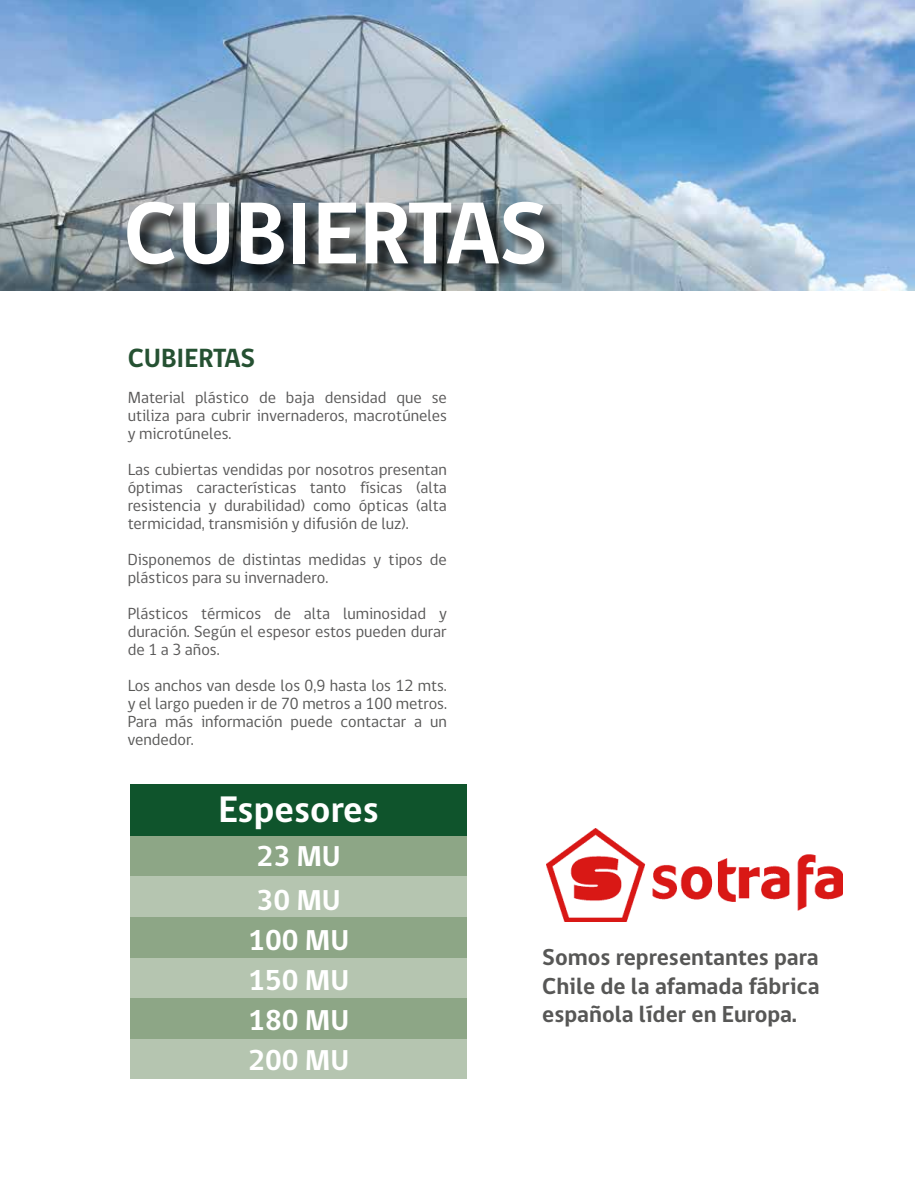
<style>
.page{position:relative;width:915px;height:1191px;background:#fff}
.page>*{position:absolute;margin:0;border:0;box-sizing:border-box;transform-origin:0 0}
.t1{font:700 90px "gob CL";color:#fff}
.t2{font:700 37.8px "gob CL";color:#fff}
.t3{font:700 29.4px/39.9px "gob CL";color:#fff}
.t4{font:700 27px "gob CL";color:#255132}
.t5{font:700 23.55px/28.3px "gob CL";color:#575756;text-align:justify}
.t6{font:16.5px/18px "gob CL";color:#585757;text-align:justify}
.t7{font:16.5px/18px "gob CL";color:#575756;text-align:justify}
</style>
<div class="page">
<img style="left:0;top:0;width:913px;height:291px">
<svg style="left:129px;top:204px;width:433px;height:79px;background:#586166"></svg>
<img style="left:546px;top:828px;width:296px;height:93px">
<div style="left:131px;top:835px;width:335px;height:41px;background:#8da686"></div>
<div style="left:131px;top:916px;width:335px;height:41px;background:#8da686"></div>
<div style="left:131px;top:998px;width:335px;height:40px;background:#8da686"></div>
<div style="left:131px;top:876px;width:335px;height:40px;background:#b5c5b0"></div>
<div style="left:131px;top:957px;width:335px;height:41px;background:#b5c5b0"></div>
<div style="left:131px;top:1038px;width:335px;height:41px;background:#b5c5b0"></div>
<div style="left:131px;top:784px;width:335px;height:51px;background:#0f542c"></div>
<h1 class="t1" style="left:123px;top:172px;width:426px">CUBIERTAS</h1>
<h3 class="t4" style="left:128px;top:339px;width:129px">CUBIERTAS</h3>
<p class="t6" style="left:128px;top:389px;width:320px">Material plástico de baja densidad que se utiliza para cubrir invernaderos, macrotúneles y microtúneles.</p>
<p class="t6" style="left:128px;top:461px;width:320px">Las cubiertas vendidas por nosotros presentan óptimas características tanto físicas (alta resistencia y durabilidad) como ópticas (alta termicidad, transmisión y difusión de luz).</p>
<p class="t6" style="left:128px;top:551px;width:320px">Disponemos de distintas medidas y tipos de plásticos para su invernadero.</p>
<p class="t6" style="left:128px;top:605px;width:320px">Plásticos térmicos de alta luminosidad y duración. Según el espesor estos pueden durar de 1 a 3 años.</p>
<p class="t7" style="left:128px;top:677px;width:321px">Los anchos van desde los 0,9 hasta los 12 mts. y el largo pueden ir de 70 metros a 100 metros.<br>Para más información puede contactar a un vendedor.</p>
<h2 class="t2" style="left:218px;top:783px;width:162px">Espesores</h2>
<h3 class="t3" style="left:256px;top:834px;width:86px;line-height:44.1px">23 MU<br>30 MU</h3>
<h3 class="t3" style="left:248px;top:920px;width:103px;text-align:justify">100 MU 150 MU 180 MU 200 MU</h3>
<h3 class="t5" style="left:542px;top:943px;width:279px">Somos representantes para Chile de la afamada fábrica española líder en Europa.</h3>
</div>
